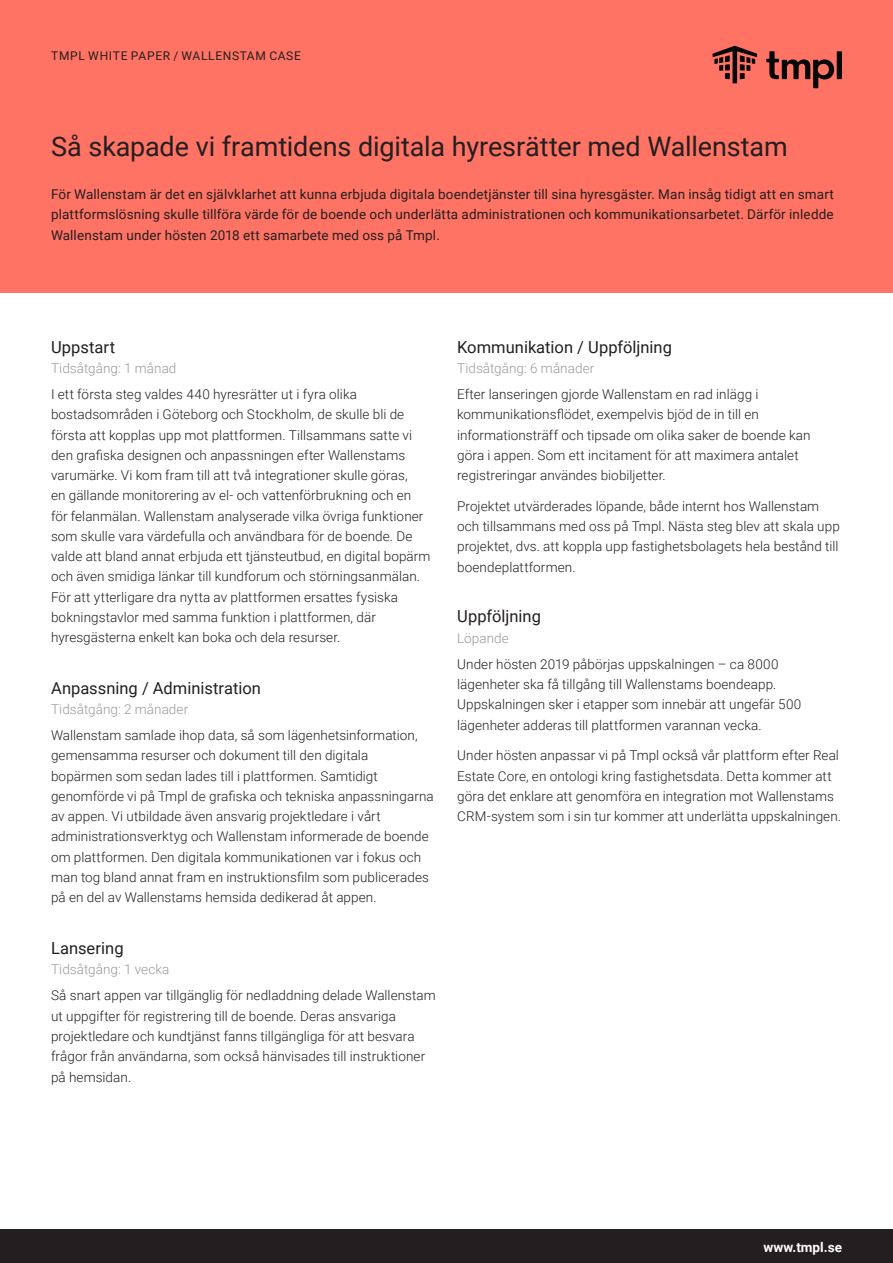
<style>
.page{position:relative;width:893px;height:1263px;background:#fff}
.page>*{position:absolute;margin:0;border:0;box-sizing:border-box;transform-origin:0 0}
.Heading_3{font:27px "Roboto";letter-spacing:-.005em;color:#231f20}
.t1{font:16.5px "Roboto";color:#231f20}
.t2{font:300 13.5px/20.2px "Roboto";letter-spacing:.005em;color:#231f20}
.Heading_3-2{font:13.5px/20.2px "Roboto";letter-spacing:.01em;color:#231f20;text-align:justify}
.t3{font:300 13.5px "Roboto";letter-spacing:.005em;color:#97999c}
.t4{font:700 13.5px "Roboto";color:#fff}
.Paragraph_-_VERSALER{font:12px "Roboto";letter-spacing:.055em;color:#231f20}
</style>
<div class="page">
<div style="left:0;top:0;width:893px;height:292px;background:#ff7364"></div>
<svg style="left:766px;top:51px;width:76px;height:37px"></svg>
<svg style="left:712px;top:46px;width:45px;height:37px"></svg>
<div style="left:0;top:1229px;width:893px;height:34px;background:#231f20"></div>
<p class="Paragraph_-_VERSALER" style="left:51px;top:47px;width:251px">TMPL WHITE PAPER / WALLENSTAM CASE</p>
<p class="Heading_3" style="left:51px;top:128px;width:738px">Så skapade vi framtidens digitala hyresrätter med Wallenstam</p>
<p class="Heading_3-2" style="left:51px;top:184px;width:784px">För Wallenstam är det en självklarhet att kunna erbjuda digitala boendetjänster till sina hyresgäster. Man insåg tidigt att en smart plattformslösning skulle tillföra värde för de boende och underlätta administrationen och kommunikationsarbetet. Därför inledde Wallenstam under hösten 2018 ett samarbete med oss på Tmpl.</p>
<p class="t1" style="left:51px;top:335px;width:66px">Uppstart</p>
<p class="t3" style="left:51px;top:359px;width:127px">Tidsåtgång: 1 månad</p>
<p class="t2" style="left:51px;top:384px;width:381px">I ett första steg valdes 440 hyresrätter ut i fyra olika bostadsområden i Göteborg och Stockholm, de skulle bli de första att kopplas upp mot plattformen. Tillsammans satte vi den grafiska designen och anpassningen efter Wallenstams varumärke. Vi kom fram till att två integrationer skulle göras,<br>en gällande monitorering av el- och vattenförbrukning och en för felanmälan. Wallenstam analyserade vilka övriga funktioner som skulle vara värdefulla och användbara för de boende. De valde att bland annat erbjuda ett tjänsteutbud, en digital bopärm och även smidiga länkar till kundforum och störningsanmälan.<br>För att ytterligare dra nytta av plattformen ersattes fysiska bokningstavlor med samma funktion i plattformen, där hyresgästerna enkelt kan boka och dela resurser.</p>
<p class="t1" style="left:51px;top:676px;width:211px">Anpassning / Administration</p>
<p class="t3" style="left:51px;top:700px;width:139px">Tidsåtgång: 2 månader</p>
<p class="t2" style="left:51px;top:725px;width:384px">Wallenstam samlade ihop data, så som lägenhetsinformation, gemensamma resurser och dokument till den digitala<br>bopärmen som sedan lades till i plattformen. Samtidigt genomförde vi på Tmpl de grafiska och tekniska anpassningarna av appen. Vi utbildade även ansvarig projektledare i vårt administrationsverktyg och Wallenstam informerade de boende om plattformen. Den digitala kommunikationen var i fokus och man tog bland annat fram en instruktionsfilm som publicerades på en del av Wallenstams hemsida dedikerad åt appen.</p>
<p class="t1" style="left:51px;top:936px;width:74px">Lansering</p>
<p class="t3" style="left:51px;top:960px;width:120px">Tidsåtgång: 1 vecka</p>
<p class="t2" style="left:51px;top:985px;width:386px">Så snart appen var tillgänglig för nedladdning delade Wallenstam ut uppgifter för registrering till de boende. Deras ansvariga projektledare och kundtjänst fanns tillgängliga för att besvara frågor från användarna, som också hänvisades till instruktioner på hemsidan.</p>
<p class="t1" style="left:457px;top:335px;width:216px">Kommunikation / Uppföljning</p>
<p class="t3" style="left:457px;top:359px;width:139px">Tidsåtgång: 6 månader</p>
<p class="t2" style="left:457px;top:384px;width:355px">Efter lanseringen gjorde Wallenstam en rad inlägg i kommunikationsflödet, exempelvis bjöd de in till en informationsträff och tipsade om olika saker de boende kan göra i appen. Som ett incitament för att maximera antalet registreringar användes biobiljetter.</p>
<p class="t2" style="left:457px;top:495px;width:384px">Projektet utvärderades löpande, både internt hos Wallenstam och tillsammans med oss på Tmpl. Nästa steg blev att skala upp projektet, dvs. att koppla upp fastighetsbolagets hela bestånd till boendeplattformen.</p>
<p class="t1" style="left:457px;top:605px;width:85px">Uppföljning</p>
<p class="t3" style="left:457px;top:628px;width:53px">Löpande</p>
<p class="t2" style="left:457px;top:653px;width:346px">Under hösten 2019 påbörjas uppskalningen – ca 8000 lägenheter ska få tillgång till Wallenstams boendeapp.<br>Uppskalningen sker i etapper som innebär att ungefär 500 lägenheter adderas till plattformen varannan vecka.</p>
<p class="t2" style="left:457px;top:745px;width:386px">Under hösten anpassar vi på Tmpl också vår plattform efter Real Estate Core, en ontologi kring fastighetsdata. Detta kommer att göra det enklare att genomföra en integration mot Wallenstams CRM-system som i sin tur kommer att underlätta uppskalningen.</p>
<p class="t4" style="left:763px;top:1238px;width:80px">www.tmpl.se</p>
</div>
